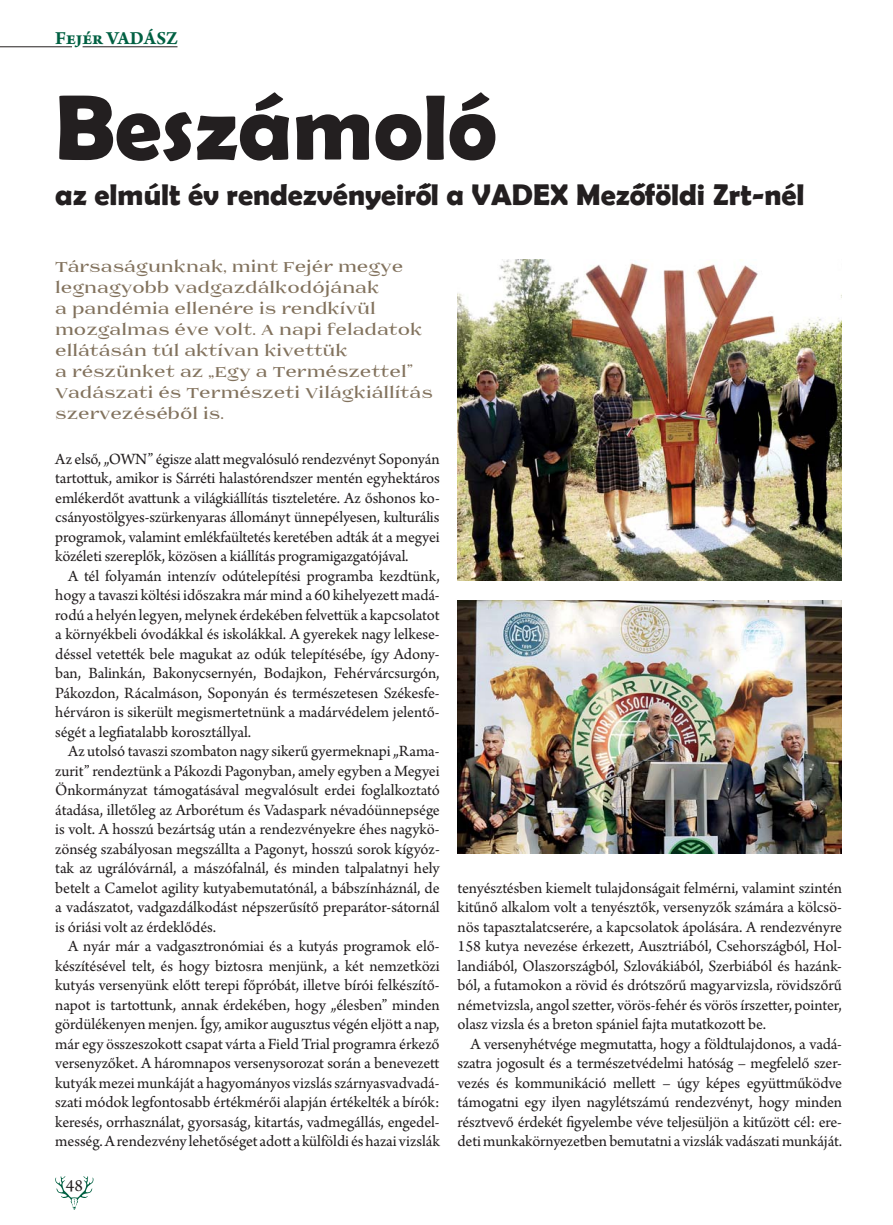
<style>
.page{position:relative;width:893px;height:1225px;background:#fff}
.page>*{position:absolute;margin:0;border:0;box-sizing:border-box;transform-origin:0 0}
.t1{font:700 93px "Berlin Sans FB Demi";color:#231f20}
.t2{font:700 30px "Berlin Sans FB Demi";color:#231f20}
.t3{font:700 19.5px "Arno Pro";color:#006042}
.t4{font:18px "Arno Pro";color:#231f20}
.t5{font:16.5px/19.5px "Arno Pro";letter-spacing:-.005em;color:#231f20;text-align:justify}
.t6{font:900 16.5px/21px "Prida 01";color:#82725d}
</style>
<div class="page">
<svg style="left:55px;top:1176px;width:39px;height:33px"></svg>
<hr style="left:0;top:46px;width:72px;height:1px;background:#231f20">
<hr style="left:83px;top:46px;width:94px;height:1px;background:#231f20">
<img style="left:458px;top:260px;width:384px;height:320px">
<img style="left:458px;top:600px;width:384px;height:253px">
<p class="t3" style="left:55px;top:29px;width:124px">Fejér VADÁSZ</p>
<h1 class="t1" style="left:55px;top:74px;width:443px">Beszámoló</h1>
<h2 class="t2" style="left:55px;top:177px;width:751px">az elmúlt év rendezvényeiro˝l a VADEX Mezo˝földi Zrt-nél</h2>
<p class="t6" style="left:55px;top:257px;width:379px">Társaságunknak, mint Fejér megye legnagyobb vadgazdálkodójának<br>a pandémia ellenére is rendkívül mozgalmas éve volt. A napi feladatok ellátásán túl aktívan kivettük<br>a részünket az „Egy a Természettel” Vadászati és Természeti Világkiállítás szervezéséből is.</p>
<p class="t5" style="left:55px;top:450px;width:386px">Az első, „OWN” égisze alatt megvalósuló rendezvényt Soponyán tartottuk, amikor is Sárréti halastórendszer mentén egyhektáros emlékerdőt avattunk a világkiállítás tiszteletére. Az őshonos ko&shy;csányostölgyes-szürkenyaras állományt ünnepélyesen, kulturális programok, valamint emlékfaültetés keretében adták át a megyei közéleti szereplők, közösen a kiállítás programigazgatójával.</p>
<p class="t5" style="left:55px;top:567px;width:386px;text-indent:13px">A tél folyamán intenzív odútelepítési programba kezdtünk, hogy a tavaszi költési időszakra már mind a 60 kihelyezett madá&shy;rodú a helyén legyen, melynek érdekében felvettük a kapcsolatot a környékbeli óvodákkal és iskolákkal. A gyerekek nagy lelkese&shy;déssel vetették bele magukat az odúk telepítésébe, így Adony&shy;ban, Balinkán, Bakonycsernyén, Bodajkon, Fehérvárcsurgón, Pákozdon, Rácalmáson, Soponyán és természetesen Székesfe&shy;hérváron is sikerült megismertetnünk a madárvédelem jelentő&shy;ségét a legfiatalabb korosztállyal.</p>
<p class="t5" style="left:55px;top:742px;width:386px;text-indent:13px">Az utolsó tavaszi szombaton nagy sikerű gyermeknapi „Rama&shy;zurit” rendeztünk a Pákozdi Pagonyban, amely egyben a Megyei Önkormányzat támogatásával megvalósult erdei foglalkoztató átadása, illetőleg az Arborétum és Vadaspark névadóünnepsége is volt. A hosszú bezártság után a rendezvényekre éhes nagykö&shy;zönség szabályosan megszállta a Pagonyt, hosszú sorok kígyóz&shy;tak az ugrálóvárnál, a mászófalnál, és minden talpalatnyi hely betelt a Camelot agility kutyabemutatónál, a bábszínháznál, de a vadászatot, vadgazdálkodást népszerűsítő preparátor-sátornál is óriási volt az érdeklődés.</p>
<p class="t5" style="left:55px;top:937px;width:386px;text-indent:13px">A nyár már a vadgasztronómiai és a kutyás programok elő&shy;készítésével telt, és hogy biztosra menjünk, a két nemzetközi kutyás versenyünk előtt terepi főpróbát, illetve bírói felkészítő&shy;napot is tartottunk, annak érdekében, hogy „élesben” minden gördülékenyen menjen. Így, amikor augusztus végén eljött a nap, már egy összeszokott csapat várta a Field Trial programra érkező versenyzőket. A háromnapos versenysorozat során a benevezett kutyák mezei munkáját a hagyományos vizslás szárnyasvadvadá&shy;szati módok legfontosabb értékmérői alapján értékelték a bírók: keresés, orrhasználat, gyorsaság, kitartás, vadmegállás, engedel&shy;messég. A rendezvény lehetőséget adott a külföldi és hazai vizslák</p>
<p class="t4" style="left:66px;top:1178px;width:19px">48</p>
<p class="t5" style="left:458px;top:879px;width:386px">tenyésztésben kiemelt tulajdonságait felmérni, valamint szintén kitűnő alkalom volt a tenyésztők, versenyzők számára a kölcsö&shy;nös tapasztalatcserére, a kapcsolatok ápolására. A rendezvényre 158 kutya nevezése érkezett, Ausztriából, Csehországból, Hol&shy;landiából, Olaszországból, Szlovákiából, Szerbiából és hazánk&shy;ból, a futamokon a rövid és drótszőrű magyarvizsla, rövidszőrű németvizsla, angol szetter, vörös-fehér és vörös írszetter, pointer, olasz vizsla és a breton spániel fajta mutatkozott be.</p>
<p class="t5" style="left:458px;top:1035px;width:386px;text-indent:13px">A versenyhétvége megmutatta, hogy a földtulajdonos, a vadá&shy;szatra jogosult és a természetvédelmi hatóság – megfelelő szer&shy;vezés és kommunikáció mellett – úgy képes együttműködve támogatni egy ilyen nagylétszámú rendezvényt, hogy minden résztvevő érdekét figyelembe véve teljesüljön a kitűzött cél: ere&shy;deti munkakörnyezetben bemutatni a vizslák vadászati munkáját.</p>
</div>
